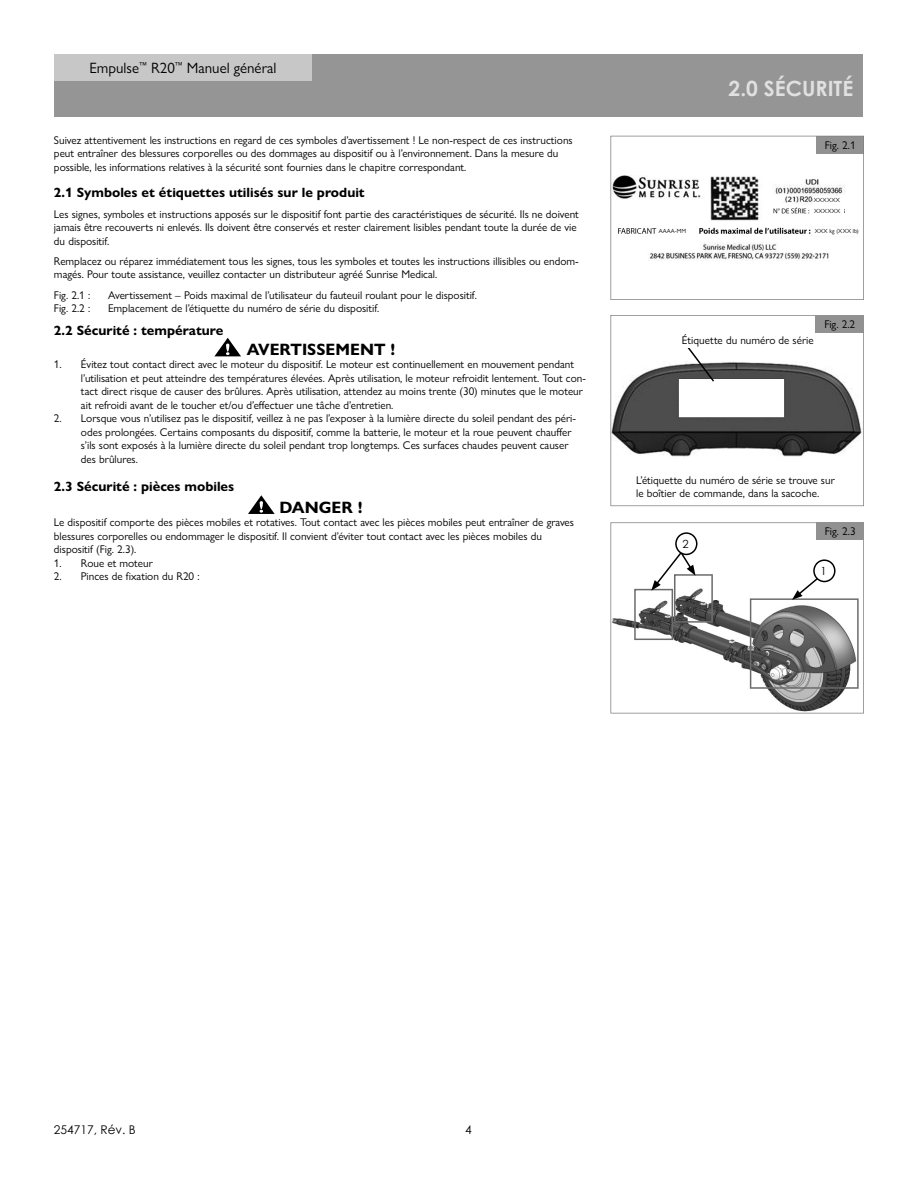
<style>
.page{position:relative;width:918px;height:1188px;background:#fff}
.page>*{position:absolute;margin:0;border:0;box-sizing:border-box;transform-origin:0 0}
.t1{font:700 21px "Century Gothic";color:#e0e0e0}
.t2{font:700 16.5px "Gill Sans Nova";color:#000}
.t3{font:15px "Gill Sans Nova";color:#000}
.t4{font:700 13.5px "Gill Sans Nova";color:#000}
.t5{font:12px "Century Gothic";color:#000}
.t6{font:11.25px/13.5px "Gill Sans Nova";color:#000}
.t7{font:11.25px "Century Gothic";color:#000}
.t8{font:6px/10.5px "Gill Sans Nova";letter-spacing:.045em;color:#000}
</style>
<div class="page">
<div style="left:54px;top:54px;width:809px;height:63px;background:#959595"></div>
<div style="left:54px;top:54px;width:258px;height:26px;background:#c7c7c7"></div>
<svg style="left:610px;top:136px;width:254px;height:164px"></svg>
<div style="left:814px;top:196px;width:26px;height:9px;background:#fff"></div>
<div style="left:810px;top:206px;width:34px;height:9px;background:#fff"></div>
<div style="left:812px;top:227px;width:50px;height:9px;background:#fff"></div>
<div style="left:658px;top:227px;width:29px;height:9px;background:#fff"></div>
<svg style="left:214px;top:338px;width:27px;height:18px"></svg>
<svg style="left:248px;top:495px;width:27px;height:19px"></svg>
<svg style="left:610px;top:522px;width:254px;height:192px"></svg>
<div style="left:816px;top:522px;width:48px;height:18px;background:#919191"></div>
<svg style="left:610px;top:315px;width:254px;height:191px"></svg>
<div style="left:816px;top:315px;width:48px;height:17px;background:#919191"></div>
<div style="left:679px;top:379px;width:104px;height:38px;background:#fff"></div>
<svg style="left:683px;top:348px;width:31px;height:34px"></svg>
<div style="left:682px;top:332px;width:132px;height:16px;background:#fff"></div>
<svg style="left:750px;top:559px;width:109px;height:130px"></svg>
<svg style="left:634px;top:532px;width:79px;height:108px"></svg>
<h3 class="t3" style="left:89px;top:59px;width:189px">Empulse<sup>™</sup> R20<sup>™</sup> Manuel général</h3>
<p class="t6" style="left:54px;top:134px;width:520px">Suivez attentivement les instructions en regard de ces symboles d’avertissement ! Le non-respect de ces instructions peut entraîner des blessures corporelles ou des dommages au dispositif ou à l’environnement. Dans la mesure du possible, les informations relatives à la sécurité sont fournies dans le chapitre correspondant.</p>
<p class="t4" style="left:54px;top:188px;width:312px">2.1 Symboles et étiquettes utilisés sur le produit</p>
<p class="t6" style="left:54px;top:207px;width:526px">Les signes, symboles et instructions apposés sur le dispositif font partie des caractéristiques de sécurité. Ils ne doivent jamais être recouverts ni enlevés. Ils doivent être conservés et rester clairement lisibles pendant toute la durée de vie du dispositif.</p>
<p class="t6" style="left:54px;top:255px;width:526px">Remplacez ou réparez immédiatement tous les signes, tous les symboles et toutes les instructions illisibles ou endom&shy;magés. Pour toute assistance, veuillez contacter un distributeur agréé Sunrise Medical.</p>
<p class="t6" style="left:54px;top:288px;width:38px">Fig. 2.1 :</p>
<p class="t6" style="left:108px;top:288px;width:370px">Avertissement – Poids maximal de l’utilisateur du fauteuil roulant pour le dispositif.</p>
<p class="t6" style="left:54px;top:302px;width:38px">Fig. 2.2 :</p>
<p class="t6" style="left:108px;top:302px;width:273px">Emplacement de l’étiquette du numéro de série du dispositif.</p>
<p class="t4" style="left:54px;top:326px;width:171px">2.2 Sécurité : température</p>
<h2 class="t2" style="left:247px;top:343px;width:150px">AVERTISSEMENT !</h2>
<p class="t6" style="left:81px;top:358px;width:507px;text-indent:-27px">1. Évitez tout contact direct avec le moteur du dispositif. Le moteur est continuellement en mouvement pendant l’utilisation et peut atteindre des températures élevées. Après utilisation, le moteur refroidit lentement. Tout con&shy;tact direct risque de causer des brûlures. Après utilisation, attendez au moins trente (30) minutes que le moteur ait refroidi avant de le toucher et/ou d’effectuer une tâche d’entretien.</p>
<p class="t6" style="left:81px;top:412px;width:497px;text-indent:-27px">2. Lorsque vous n’utilisez pas le dispositif, veillez à ne pas l’exposer à la lumière directe du soleil pendant des péri&shy;odes prolongées. Certains composants du dispositif, comme la batterie, le moteur et la roue peuvent chauffer s’ils sont exposés à la lumière directe du soleil pendant trop longtemps. Ces surfaces chaudes peuvent causer des brûlures.</p>
<p class="t4" style="left:54px;top:482px;width:182px">2.3 Sécurité : pièces mobiles</p>
<h2 class="t2" style="left:279px;top:501px;width:85px">DANGER !</h2>
<p class="t6" style="left:54px;top:516px;width:522px">Le dispositif comporte des pièces mobiles et rotatives. Tout contact avec les pièces mobiles peut entraîner de graves blessures corporelles ou endommager le dispositif. Il convient d’éviter tout contact avec les pièces mobiles du dispositif (Fig. 2.3).</p>
<p class="t6" style="left:54px;top:557px;width:100px">1. Roue et moteur</p>
<p class="t6" style="left:54px;top:570px;width:147px">2. Pinces de fixation du R20 :</p>
<h1 class="t1" style="left:729px;top:79px;width:126px">2.0 SÉCURITÉ</h1>
<p class="t6" style="left:825px;top:139px;width:32px">Fig. 2.1</p>
<p class="t8" style="left:814px;top:195px;width:28px">XXXXXX<br>XXXXXX</p>
<p class="t8" style="left:659px;top:226px;width:29px">AAAA-MM</p>
<p class="t8" style="left:815px;top:226px;width:46px">XXX kg (XXX lb)</p>
<p class="t6" style="left:682px;top:334px;width:133px">Étiquette du numéro de série</p>
<p class="t6" style="left:824px;top:317px;width:32px">Fig. 2.2</p>
<p class="t6" style="left:636px;top:473px;width:200px">L’étiquette du numéro de série se trouve sur le boîtier de commande, dans la sacoche.</p>
<p class="t7" style="left:683px;top:539px;width:8px">2</p>
<p class="t6" style="left:825px;top:525px;width:32px">Fig. 2.3</p>
<p class="t7" style="left:821px;top:566px;width:8px">1</p>
<p class="t5" style="left:54px;top:1124px;width:83px">254717, Rév. B</p>
<p class="t5" style="left:465px;top:1124px;width:8px">4</p>
</div>
